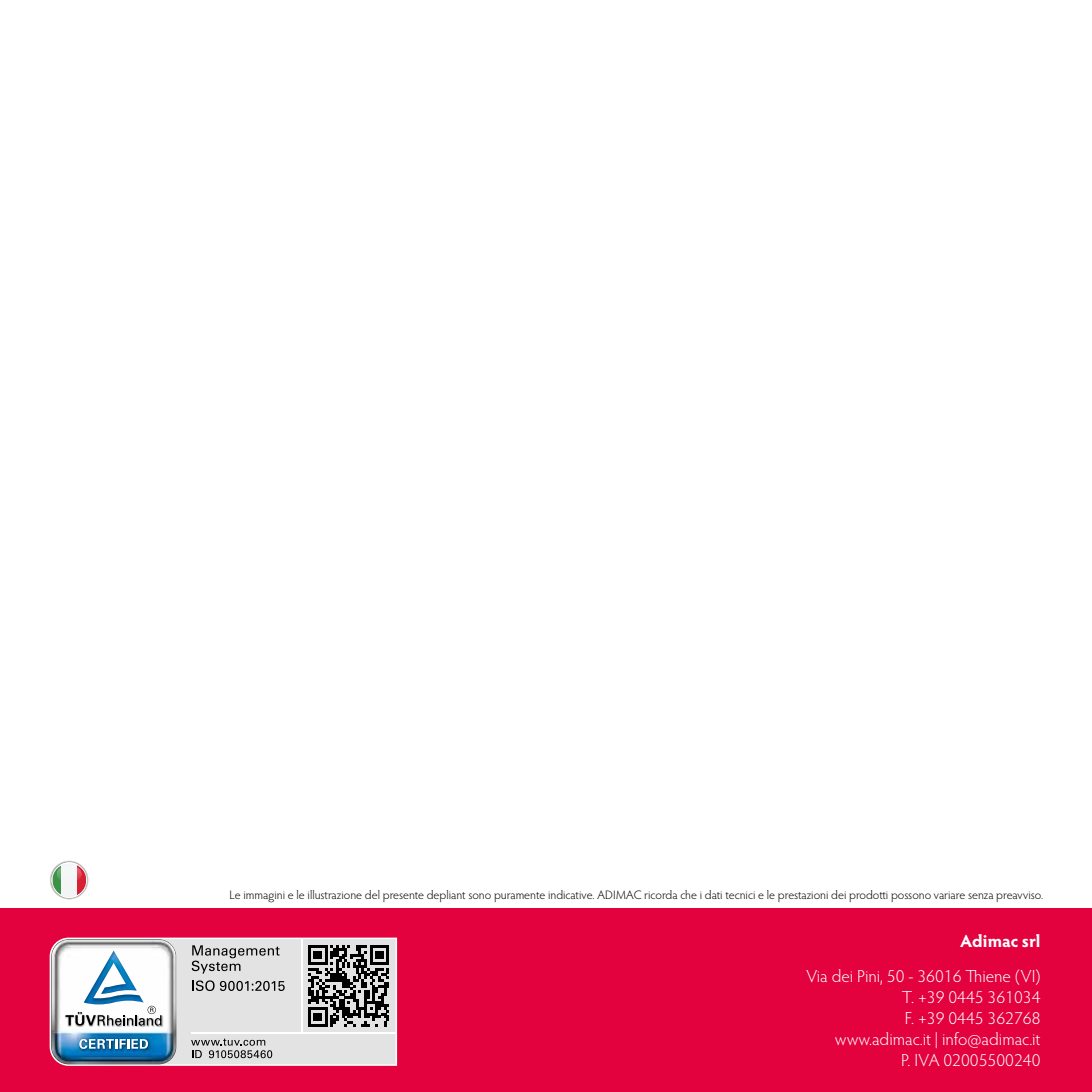
<style>
.page{position:relative;width:1092px;height:1092px;background:#fff}
.page>*{position:absolute;margin:0;border:0;box-sizing:border-box;transform-origin:0 0}
.t1{font:300 17.5px/21px "Hypatia Sans Pro";color:#fff;text-align:right}
.t2{font:700 17.5px "Hypatia Sans Pro";letter-spacing:-.005em;color:#fff}
.t3{font:300 12.25px "Hypatia Sans Pro";color:#000}
</style>
<div class="page">
<div style="left:0;top:908px;width:1091px;height:183px;background:#e3013e"></div>
<svg style="left:50px;top:937px;width:347px;height:128px;background:#b7bdc3"></svg>
<svg style="left:50px;top:860px;width:38px;height:39px"></svg>
<svg style="left:50px;top:861px;width:38px;height:37px"></svg>
<p class="t3" style="left:229px;top:890px;width:815px">Le immagini e le illustrazione del presente depliant sono puramente indicative. ADIMAC ricorda che i dati tecnici e le prestazioni dei prodotti possono variare senza preavviso.</p>
<h1 class="t2" style="left:960px;top:931px;width:82px">Adimac srl</h1>
<h1 class="t1" style="left:806px;top:966px;width:235px">Via dei Pini, 50 - 36016 Thiene (VI)<br>T. +39 0445 361034<br>F. +39 0445 362768 www.adimac.it | info@adimac.it<br>P. IVA 02005500240</h1>
</div>
